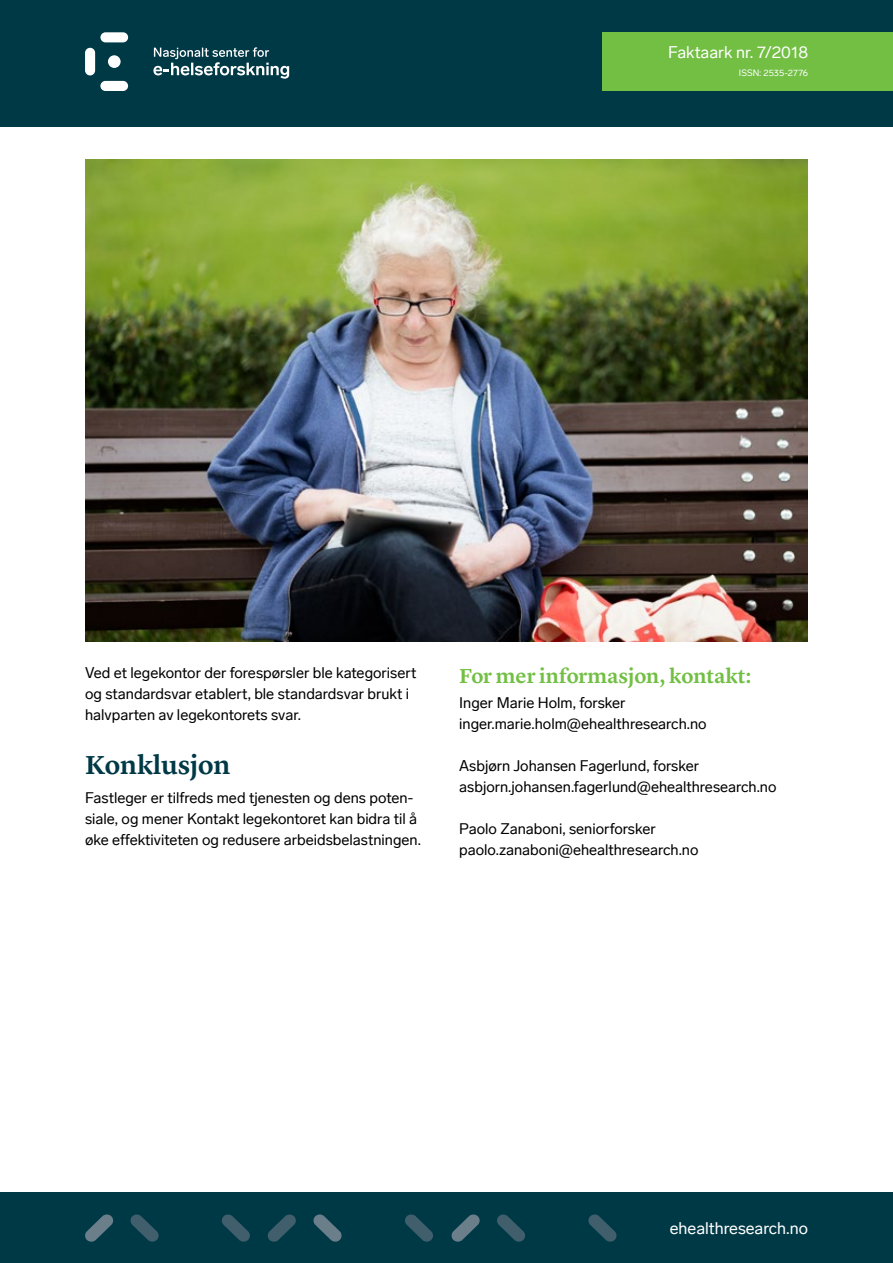
<style>
.page{position:relative;width:893px;height:1263px;background:#fff}
.page>*{position:absolute;margin:0;border:0;box-sizing:border-box;transform-origin:0 0}
.t1{font:600 27px "Lyon Text";letter-spacing:-.005em;color:#003946}
.t2{font:600 21px "Lyon Text";color:#72bf44}
.t3{font:16.5px "Lab Grotesque";color:#fff}
.t4{font:15px/21px "Lab Grotesque";color:#000}
.t5{font:9px "Lab Grotesque";color:#fff}
</style>
<div class="page">
<div style="left:0;top:1193px;width:893px;height:70px;background:#003946"></div>
<svg style="left:405px;top:1214px;width:28px;height:28px"></svg>
<svg style="left:313px;top:1214px;width:29px;height:28px"></svg>
<svg style="left:130px;top:1214px;width:29px;height:28px"></svg>
<svg style="left:222px;top:1214px;width:28px;height:28px"></svg>
<svg style="left:267px;top:1214px;width:29px;height:28px"></svg>
<svg style="left:85px;top:1214px;width:28px;height:28px"></svg>
<svg style="left:497px;top:1214px;width:28px;height:28px"></svg>
<svg style="left:451px;top:1214px;width:29px;height:28px"></svg>
<svg style="left:588px;top:1214px;width:29px;height:28px"></svg>
<div style="left:0;top:0;width:893px;height:126px;background:#003946"></div>
<div style="left:100px;top:32px;width:28px;height:10px;background:#fff;border-radius:5px"></div>
<div style="left:108px;top:55px;width:13px;height:13px;background:#fff;border-radius:50%"></div>
<div style="left:100px;top:81px;width:28px;height:10px;background:#fff;border-radius:5px"></div>
<div style="left:85px;top:48px;width:10px;height:27px;background:#fff;border-radius:5px"></div>
<svg style="left:153px;top:47px;width:136px;height:32px"></svg>
<div style="left:602px;top:32px;width:291px;height:59px;background:#72bf44"></div>
<img style="left:85px;top:159px;width:723px;height:482px">
<p class="t3" style="left:668px;top:43px;width:142px">Faktaark nr. 7/2018</p>
<p class="t5" style="left:739px;top:67px;width:71px">ISSN: 2535-2776</p>
<p class="t4" style="left:85px;top:662px;width:333px">Ved et legekontor der forespørsler ble kategorisert og standardsvar etablert, ble standardsvar brukt i halvparten av legekontorets svar.</p>
<h1 class="t1" style="left:85px;top:744px;width:147px">Konklusjon</h1>
<p class="t4" style="left:85px;top:787px;width:337px">Fastleger er tilfreds med tjenesten og dens poten&shy;siale, og mener Kontakt legekontoret kan bidra til å øke effektiviteten og redusere arbeidsbelastningen.</p>
<h2 class="t2" style="left:459px;top:660px;width:294px">For mer informasjon, kontakt:</h2>
<p class="t4" style="left:459px;top:692px;width:249px">Inger Marie Holm, forsker inger.marie.holm@ehealthresearch.no</p>
<p class="t4" style="left:459px;top:755px;width:319px">Asbjørn Johansen Fagerlund, forsker asbjorn.johansen.fagerlund@ehealthresearch.no</p>
<p class="t4" style="left:459px;top:818px;width:241px">Paolo Zanaboni, seniorforsker paolo.zanaboni@ehealthresearch.no</p>
<p class="t3" style="left:670px;top:1219px;width:140px">ehealthresearch.no</p>
</div>
